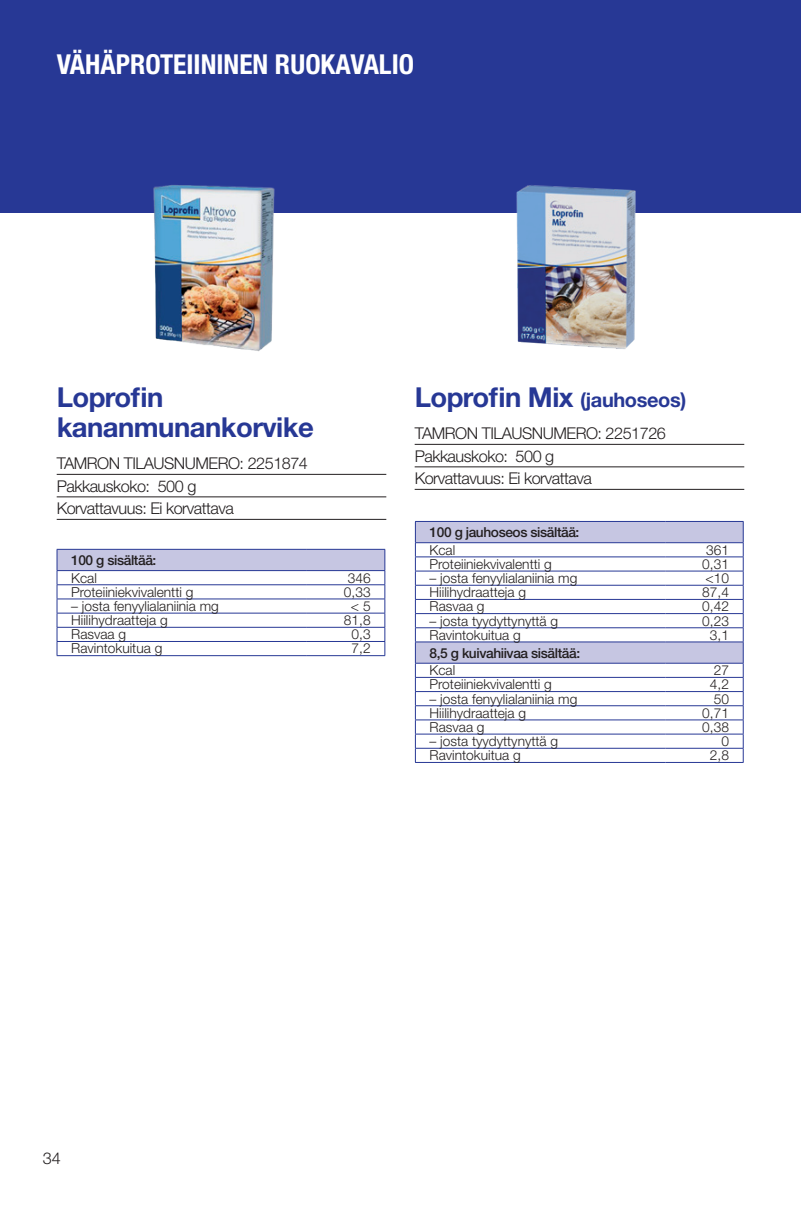
<style>
.page{position:relative;width:801px;height:1205px;background:#fff}
.page>*{position:absolute;margin:0;border:0;box-sizing:border-box;transform-origin:0 0}
.t1{font:700 27.5px/30px "Helvetica Neue LT Std";letter-spacing:-.02em;color:#273895}
.t2{font:700 condensed 27.5px "Helvetica Neue LT Std";color:#fff}
.t3{font:300 16.25px/22.5px "Helvetica Neue LT Std";letter-spacing:-.03em;color:#231f20}
.t4{font:300 13.75px "Helvetica Neue LT Std";color:#231f20}
.t5{font:500 13.75px "Helvetica Neue LT Std";letter-spacing:-.03em;color:#231f20}
.s1{font-size:20px}
</style>
<div class="page">
<div style="left:0;top:0;width:801px;height:213px;background:#273895"></div>
<hr style="left:57px;top:474px;width:329px;height:1px;background:#231f20">
<hr style="left:57px;top:496px;width:329px;height:1px;background:#231f20">
<hr style="left:57px;top:519px;width:329px;height:1px;background:#231f20">
<img style="left:153px;top:185px;width:122px;height:167px">
<svg style="left:57px;top:549px;width:328px;height:106px"></svg>
<hr style="left:57px;top:655px;width:250px;height:1px;background:#273895">
<hr style="left:307px;top:655px;width:78px;height:1px;background:#273895">
<img style="left:516px;top:185px;width:120px;height:164px">
<hr style="left:415px;top:444px;width:329px;height:1px;background:#231f20">
<hr style="left:415px;top:466px;width:329px;height:1px;background:#231f20">
<hr style="left:415px;top:489px;width:329px;height:1px;background:#231f20">
<svg style="left:416px;top:522px;width:327px;height:141px"></svg>
<hr style="left:415px;top:521px;width:250px;height:1px;background:#273895">
<hr style="left:665px;top:521px;width:78px;height:1px;background:#273895">
<hr style="left:415px;top:542px;width:250px;height:1px;background:#273895">
<hr style="left:665px;top:542px;width:78px;height:1px;background:#273895">
<hr style="left:415px;top:556px;width:250px;height:1px;background:#273895">
<hr style="left:665px;top:556px;width:78px;height:1px;background:#273895">
<hr style="left:415px;top:571px;width:250px;height:1px;background:#273895">
<hr style="left:665px;top:571px;width:78px;height:1px;background:#273895">
<hr style="left:415px;top:585px;width:250px;height:1px;background:#273895">
<hr style="left:665px;top:585px;width:78px;height:1px;background:#273895">
<hr style="left:415px;top:599px;width:250px;height:1px;background:#273895">
<hr style="left:665px;top:599px;width:78px;height:1px;background:#273895">
<hr style="left:415px;top:613px;width:250px;height:1px;background:#273895">
<hr style="left:665px;top:613px;width:78px;height:1px;background:#273895">
<hr style="left:415px;top:627px;width:250px;height:1px;background:#273895">
<hr style="left:665px;top:627px;width:78px;height:1px;background:#273895">
<hr style="left:415px;top:641px;width:250px;height:1px;background:#273895">
<hr style="left:665px;top:641px;width:78px;height:1px;background:#273895">
<hr style="left:415px;top:663px;width:250px;height:1px;background:#273895">
<hr style="left:665px;top:663px;width:78px;height:1px;background:#273895">
<hr style="left:415px;top:677px;width:250px;height:1px;background:#273895">
<hr style="left:665px;top:677px;width:78px;height:1px;background:#273895">
<hr style="left:415px;top:691px;width:250px;height:1px;background:#273895">
<hr style="left:665px;top:691px;width:78px;height:1px;background:#273895">
<hr style="left:415px;top:705px;width:250px;height:1px;background:#273895">
<hr style="left:665px;top:705px;width:78px;height:1px;background:#273895">
<hr style="left:415px;top:719px;width:250px;height:1px;background:#273895">
<hr style="left:665px;top:719px;width:78px;height:1px;background:#273895">
<hr style="left:415px;top:734px;width:250px;height:1px;background:#273895">
<hr style="left:665px;top:734px;width:78px;height:1px;background:#273895">
<hr style="left:415px;top:748px;width:250px;height:1px;background:#273895">
<svg style="left:415px;top:522px;width:1px;height:240px"></svg>
<hr style="left:665px;top:748px;width:78px;height:1px;background:#273895">
<svg style="left:743px;top:522px;width:1px;height:240px"></svg>
<hr style="left:415px;top:762px;width:250px;height:1px;background:#273895">
<hr style="left:665px;top:762px;width:78px;height:1px;background:#273895">
<h1 class="t2" style="left:57px;top:47px;width:359px">VÄHÄPROTEIININEN RUOKAVALIO</h1>
<h1 class="t1" style="left:57px;top:381px;width:259px">Loprofin kananmunankorvike</h1>
<p class="t3" style="left:57px;top:452px;width:253px">TAMRON TILAUSNUMERO: 2251874<br>Pakkauskoko: 500 g<br>Korvattavuus: Ei korvattava</p>
<p class="t5" style="left:71px;top:552px;width:87px">100 g sisältää:</p>
<p class="t4" style="left:71px;top:569px;width:27px">Kcal</p>
<p class="t4" style="left:348px;top:569px;width:24px">346</p>
<p class="t4" style="left:71px;top:583px;width:124px">Proteiiniekvivalentti g</p>
<p class="t4" style="left:344px;top:583px;width:28px">0,33</p>
<p class="t4" style="left:71px;top:598px;width:149px">– josta fenyylialaniinia mg</p>
<p class="t4" style="left:351px;top:598px;width:21px">&lt; 5</p>
<p class="t4" style="left:71px;top:612px;width:98px">Hiilihydraatteja g</p>
<p class="t4" style="left:344px;top:612px;width:28px">81,8</p>
<p class="t4" style="left:71px;top:626px;width:57px">Rasvaa g</p>
<p class="t4" style="left:351px;top:626px;width:21px">0,3</p>
<p class="t4" style="left:71px;top:640px;width:93px">Ravintokuitua g</p>
<p class="t4" style="left:351px;top:640px;width:21px">7,2</p>
<h1 class="t1" style="left:415px;top:381px;width:273px">Loprofin Mix <span class="s1">(jauhoseos)</span></h1>
<p class="t3" style="left:415px;top:422px;width:253px">TAMRON TILAUSNUMERO: 2251726<br>Pakkauskoko: 500 g<br>Korvattavuus: Ei korvattava</p>
<p class="t5" style="left:429px;top:524px;width:151px">100 g jauhoseos sisältää:</p>
<p class="t4" style="left:429px;top:541px;width:27px">Kcal</p>
<p class="t4" style="left:706px;top:541px;width:24px">361</p>
<p class="t4" style="left:429px;top:555px;width:124px">Proteiiniekvivalentti g</p>
<p class="t4" style="left:702px;top:555px;width:28px">0,31</p>
<p class="t4" style="left:429px;top:570px;width:149px">– josta fenyylialaniinia mg</p>
<p class="t4" style="left:705px;top:570px;width:25px">&lt;10</p>
<p class="t4" style="left:429px;top:584px;width:98px">Hiilihydraatteja g</p>
<p class="t4" style="left:702px;top:584px;width:28px">87,4</p>
<p class="t4" style="left:429px;top:598px;width:57px">Rasvaa g</p>
<p class="t4" style="left:702px;top:598px;width:28px">0,42</p>
<p class="t4" style="left:429px;top:612px;width:130px">– josta tyydyttynyttä g</p>
<p class="t4" style="left:702px;top:612px;width:28px">0,23</p>
<p class="t4" style="left:429px;top:626px;width:93px">Ravintokuitua g</p>
<p class="t4" style="left:710px;top:626px;width:21px">3,1</p>
<p class="t5" style="left:429px;top:644px;width:152px">8,5 g kuivahiivaa sisältää:</p>
<p class="t4" style="left:429px;top:662px;width:27px">Kcal</p>
<p class="t4" style="left:714px;top:662px;width:17px">27</p>
<p class="t4" style="left:429px;top:676px;width:124px">Proteiiniekvivalentti g</p>
<p class="t4" style="left:710px;top:676px;width:21px">4,2</p>
<p class="t4" style="left:429px;top:690px;width:149px">– josta fenyylialaniinia mg</p>
<p class="t4" style="left:714px;top:690px;width:17px">50</p>
<p class="t4" style="left:429px;top:704px;width:98px">Hiilihydraatteja g</p>
<p class="t4" style="left:702px;top:704px;width:28px">0,71</p>
<p class="t4" style="left:429px;top:718px;width:57px">Rasvaa g</p>
<p class="t4" style="left:702px;top:718px;width:28px">0,38</p>
<p class="t4" style="left:429px;top:733px;width:130px">– josta tyydyttynyttä g</p>
<p class="t4" style="left:721px;top:733px;width:9px">0</p>
<p class="t4" style="left:429px;top:747px;width:93px">Ravintokuitua g</p>
<p class="t4" style="left:710px;top:747px;width:21px">2,8</p>
<p class="t3" style="left:43px;top:1147px;width:20px">34</p>
</div>
